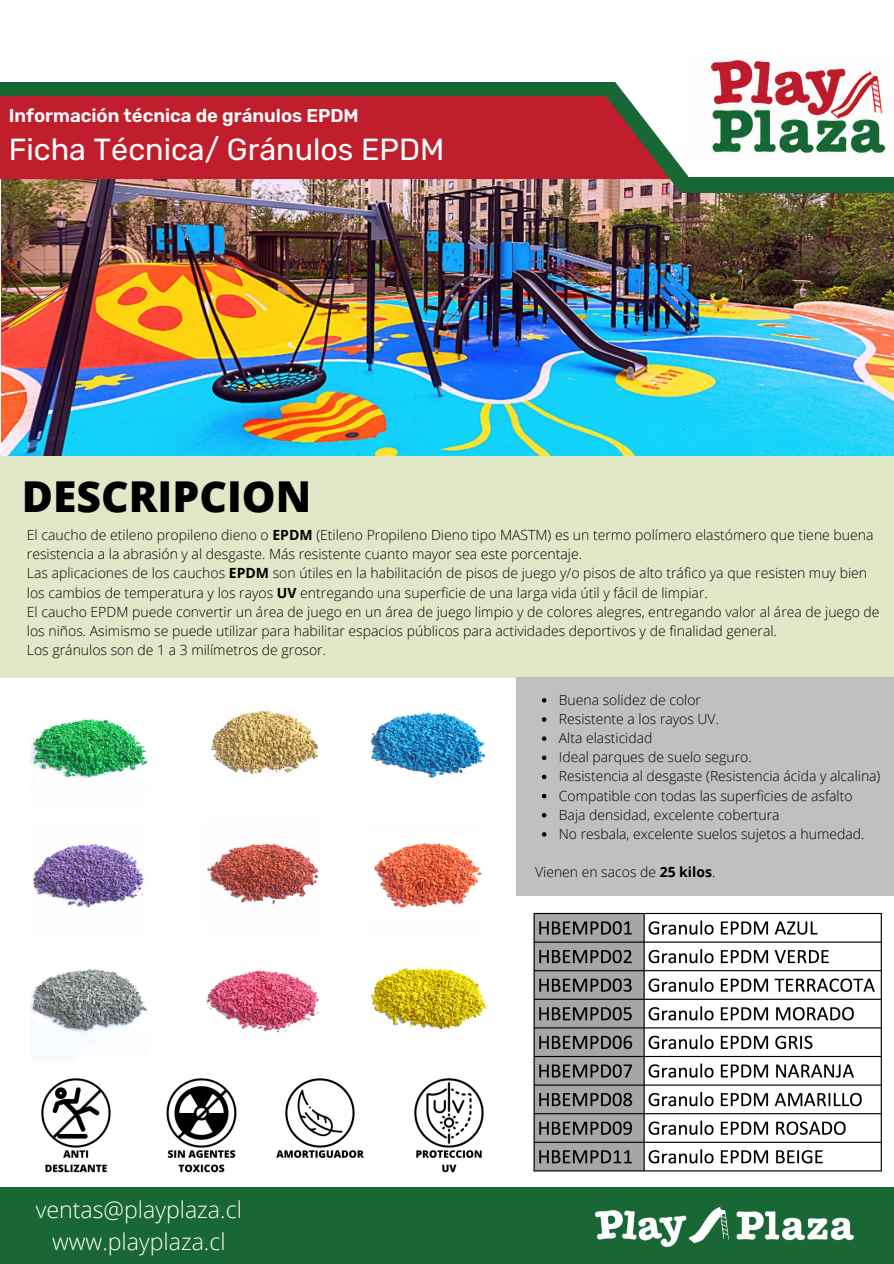
<style>
.page{position:relative;width:894px;height:1264px;background:#fff}
.page>*{position:absolute;margin:0;border:0;box-sizing:border-box;transform-origin:0 0}
.t1{font:800 42.6px "Open Sans";color:#000}
.t2{font:30.45px "Rubik";color:#fff}
.t3{font:300 23.1px/32.4px "Open Sans";color:#fff;text-align:center}
.t4{font:600 18.45px "Rubik";color:#fff}
.t5{font:300 13.95px/19.2px "Open Sans";color:#000}
.s1{font-weight:700}
</style>
<div class="page">
<div style="left:0;top:454px;width:893px;height:223px;background:#e1e8c8"></div>
<img style="left:2px;top:179px;width:891px;height:276px">
<div style="left:0;top:0;width:679px;height:179px;background:#c01e2c"></div>
<div style="left:0;top:0;width:623px;height:96px;background:#186735"></div>
<img style="left:357px;top:176px;width:536px;height:17px">
<div style="left:0;top:0;width:893px;height:82px;background:#fff"></div>
<div style="left:0;top:1187px;width:893px;height:76px;background:#186735"></div>
<div style="left:680px;top:177px;width:213px;height:15px;background:#186735"></div>
<svg style="left:605px;top:82px;width:83px;height:94px"></svg>
<img style="left:709px;top:58px;width:177px;height:96px">
<img style="left:594px;top:1207px;width:260px;height:40px">
<div style="left:516px;top:677px;width:377px;height:219px;background:#c1c0c0"></div>
<img style="left:41px;top:1078px;width:196px;height:95px">
<img style="left:276px;top:1078px;width:88px;height:80px">
<img style="left:414px;top:1078px;width:70px;height:95px">
<img style="left:533px;top:912px;width:349px;height:260px">
<svg style="left:541px;top:698px;width:5px;height:4px"></svg>
<svg style="left:541px;top:717px;width:5px;height:4px"></svg>
<svg style="left:541px;top:736px;width:5px;height:5px"></svg>
<svg style="left:541px;top:755px;width:5px;height:5px"></svg>
<svg style="left:541px;top:774px;width:5px;height:5px"></svg>
<svg style="left:541px;top:793px;width:5px;height:5px"></svg>
<svg style="left:541px;top:813px;width:5px;height:4px"></svg>
<svg style="left:541px;top:832px;width:5px;height:4px"></svg>
<img style="left:30px;top:718px;width:118px;height:190px">
<img style="left:206px;top:710px;width:113px;height:323px">
<img style="left:30px;top:969px;width:117px;height:65px">
<img style="left:371px;top:966px;width:116px;height:64px">
<img style="left:370px;top:712px;width:116px;height:196px">
<h3 class="t4" style="left:9px;top:106px;width:351px">Información técnica de gránulos EPDM</h3>
<h2 class="t2" style="left:9px;top:132px;width:437px">Ficha Técnica/ Gránulos EPDM</h2>
<h1 class="t1" style="left:22px;top:464px;width:291px">DESCRIPCION</h1>
<p class="t5" style="left:27px;top:525px;width:853px">El caucho de etileno propileno dieno o <span class="s1">EPDM</span> (Etileno Propileno Dieno tipo MASTM) es un termo polímero elastómero que tiene buena resistencia a la abrasión y al desgaste. Más resistente cuanto mayor sea este porcentaje.<br>Las aplicaciones de los cauchos <span class="s1">EPDM</span> son útiles en la habilitación de pisos de juego y/o pisos de alto tráfico ya que resisten muy bien los cambios de temperatura y los rayos <span class="s1">UV</span> entregando una superficie de una larga vida útil y fácil de limpiar.<br>El caucho EPDM puede convertir un área de juego en un área de juego limpio y de colores alegres, entregando valor al área de juego de los niños. Asimismo se puede utilizar para habilitar espacios públicos para actividades deportivos y de finalidad general.<br>Los gránulos son de 1 a 3 milímetros de grosor.</p>
<h3 class="t3" style="left:36px;top:1192px;width:207px">ventas@playplaza.cl www.playplaza.cl</h3>
<p class="t5" style="left:558px;top:689px;width:323px">Buena solidez de color<br>Resistente a los rayos UV.<br>Alta elasticidad<br>Ideal parques de suelo seguro.<br>Resistencia al desgaste (Resistencia ácida y alcalina)<br>Compatible con todas las superficies de asfalto Baja densidad, excelente cobertura<br>No resbala, excelente suelos sujetos a humedad.</p>
<p class="t5" style="left:535px;top:862px;width:182px">Vienen en sacos de <span class="s1">25 kilos</span>.</p>
</div>
